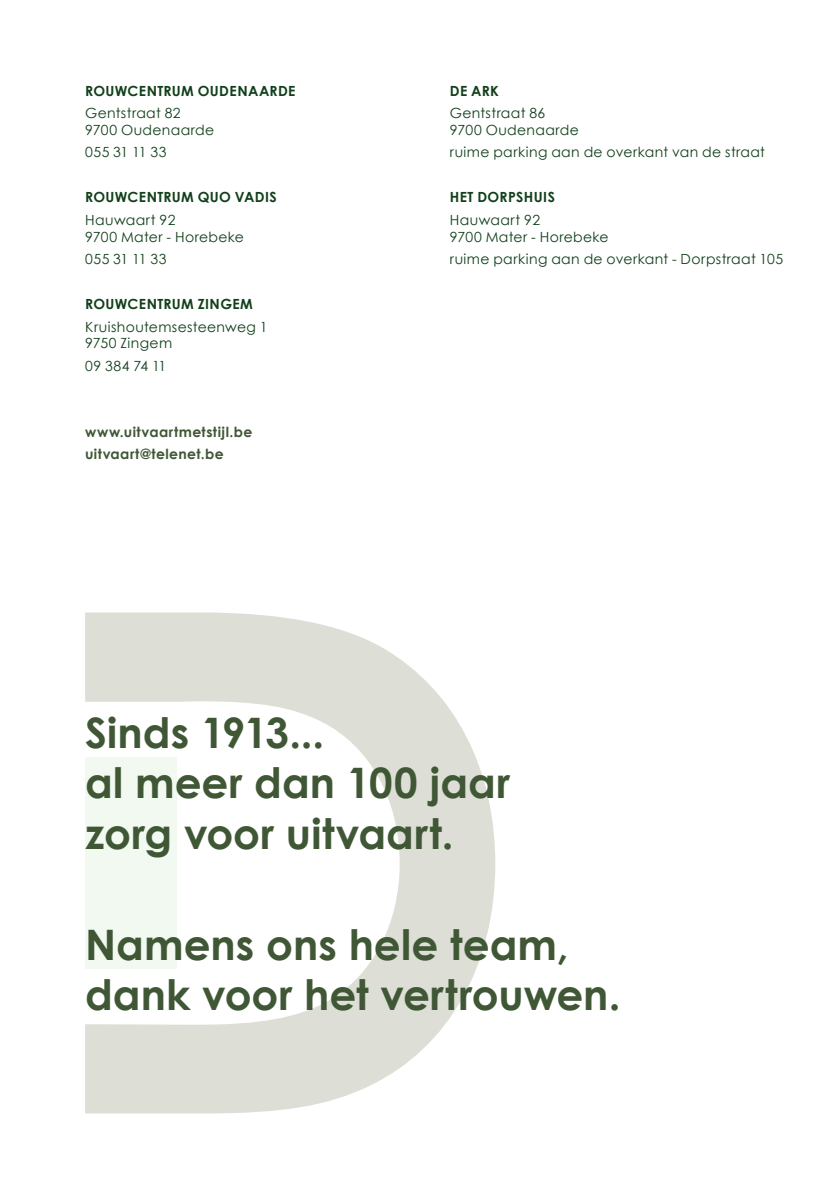
<style>
.page{position:relative;width:840px;height:1191px;background:#fff}
.page>*{position:absolute;margin:0;border:0;box-sizing:border-box;transform-origin:0 0}
.t1{font:700 42px/50.4px "Century Gothic";color:#405736}
.t2{font:14px/16.8px "Century Gothic";letter-spacing:.025em;color:#11401b}
.t3{font:700 14px "Century Gothic";letter-spacing:.025em;color:#11401b}
.t4{font:700 14px/22px "Century Gothic";letter-spacing:.035em;color:#405736}
</style>
<div class="page">
<svg style="left:85px;top:612px;width:410px;height:501px"></svg>
<div style="left:85px;top:757px;width:91px;height:211px;background:#f1f9f1"></div>
<p class="t3" style="left:85px;top:80px;width:212px">Rouwcentrum Oudenaarde</p>
<p class="t2" style="left:85px;top:104px;width:131px">Gentstraat 82<br>9700 Oudenaarde</p>
<p class="t2" style="left:85px;top:144px;width:83px">055 31 11 33</p>
<p class="t3" style="left:85px;top:187px;width:192px">Rouwcentrum Quo Vadis</p>
<p class="t2" style="left:85px;top:211px;width:160px">Hauwaart 92<br>9700 Mater - Horebeke</p>
<p class="t2" style="left:85px;top:250px;width:83px">055 31 11 33</p>
<p class="t3" style="left:85px;top:293px;width:169px">Rouwcentrum Zingem</p>
<p class="t2" style="left:85px;top:318px;width:184px">Kruishoutemsesteenweg 1<br>9750 Zingem</p>
<p class="t2" style="left:85px;top:357px;width:82px">09 384 74 11</p>
<p class="t4" style="left:85px;top:420px;width:169px">www.uitvaartmetstijl.be uitvaart@telenet.be</p>
<p class="t3" style="left:449px;top:80px;width:51px">De ARK</p>
<p class="t2" style="left:449px;top:104px;width:131px">Gentstraat 86<br>9700 Oudenaarde</p>
<p class="t2" style="left:449px;top:144px;width:316px">ruime parking aan de overkant van de straat</p>
<p class="t3" style="left:449px;top:187px;width:105px">het dorpshuis</p>
<p class="t2" style="left:449px;top:211px;width:160px">Hauwaart 92<br>9700 Mater - Horebeke</p>
<p class="t2" style="left:449px;top:250px;width:335px">ruime parking aan de overkant - Dorpstraat 105</p>
<h1 class="t1" style="left:85px;top:705px;width:426px">Sinds 1913...<br>al meer dan 100 jaar zorg voor uitvaart.</h1>
<h1 class="t1" style="left:85px;top:917px;width:536px">Namens ons hele team, dank voor het vertrouwen.</h1>
</div>
